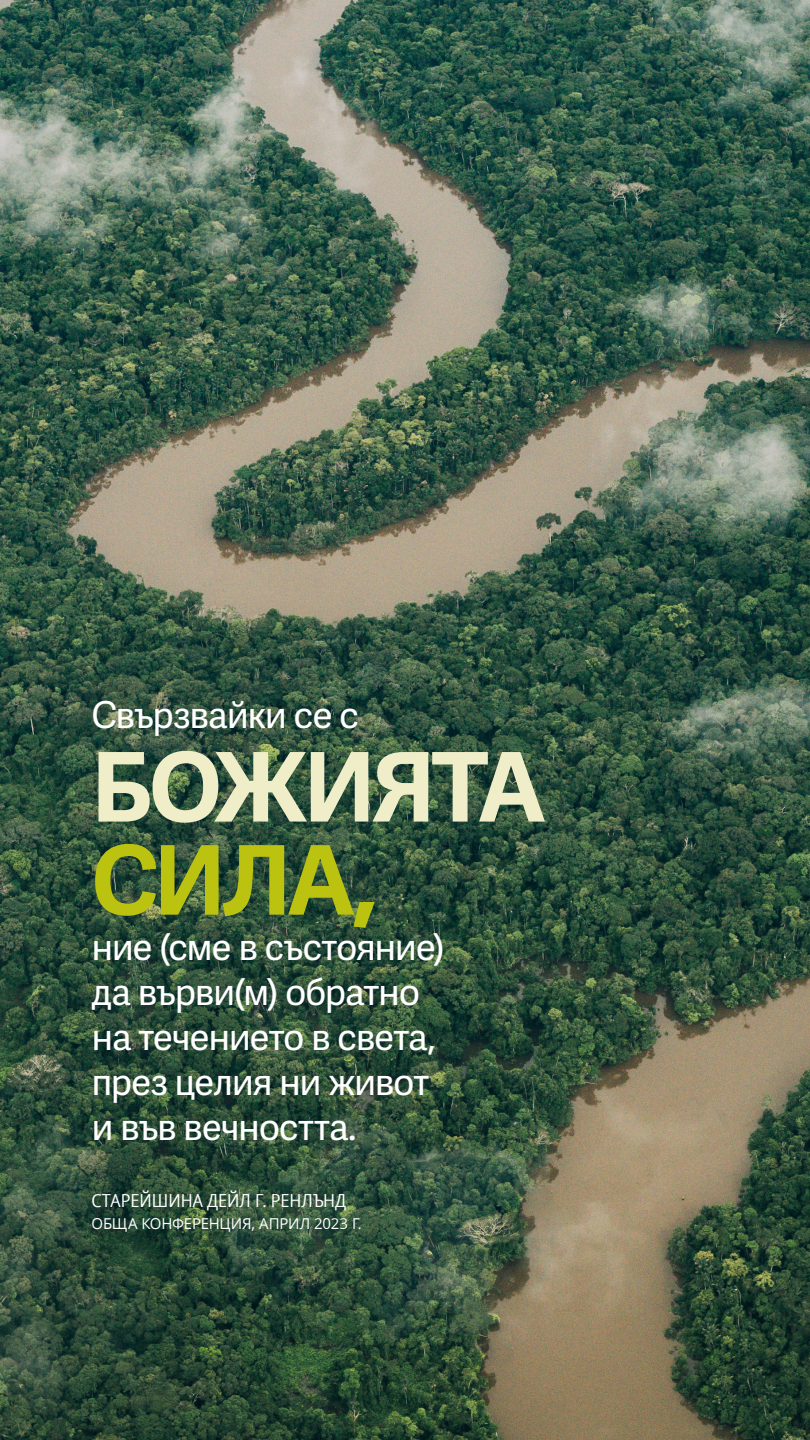
<style>
.page{position:relative;width:810px;height:1440px;background:#fff}
.page>*{position:absolute;margin:0;border:0;box-sizing:border-box;transform-origin:0 0}
.Pull_Quote_Renlund{font:700 96.07px/93.1px "Helamlds Lat";letter-spacing:-.045em;color:#efeec9}
.Pull_Quote_Renlund-2{font:37.05px/45.1px "Helamlds Lat";letter-spacing:-.035em;color:#fff}
.Side_QT_Citation_Ren{font:18px "Dots Solid Condlds Lat";color:#fff}
.Side_QT_Citation_Ren-2{font:15px "Dots Solidlds Lat";letter-spacing:-.015em;color:#fff}
.s1{color:#bcc210}
</style>
<div class="page">
<img style="left:0;top:0;width:810px;height:1440px">
<p class="Pull_Quote_Renlund-2" style="left:92px;top:692px;width:269px">Свързвайки се с</p>
<p class="Pull_Quote_Renlund" style="left:92px;top:740px;width:456px">БОЖИЯТА<br><span class="s1">СИЛА,</span></p>
<p class="Pull_Quote_Renlund-2" style="left:92px;top:924px;width:355px">ние (сме в състояние) да върви(м) обратно на течението в света, през целия ни живот и във вечността.</p>
<p class="Side_QT_Citation_Ren" style="left:92px;top:1187px;width:256px">СТАРЕЙШИНА ДЕЙЛ Г. РЕНЛЪНД</p>
<p class="Side_QT_Citation_Ren-2" style="left:92px;top:1212px;width:272px">ОБЩА КОНФЕРЕНЦИЯ, АПРИЛ 2023 Г.</p>
</div>
